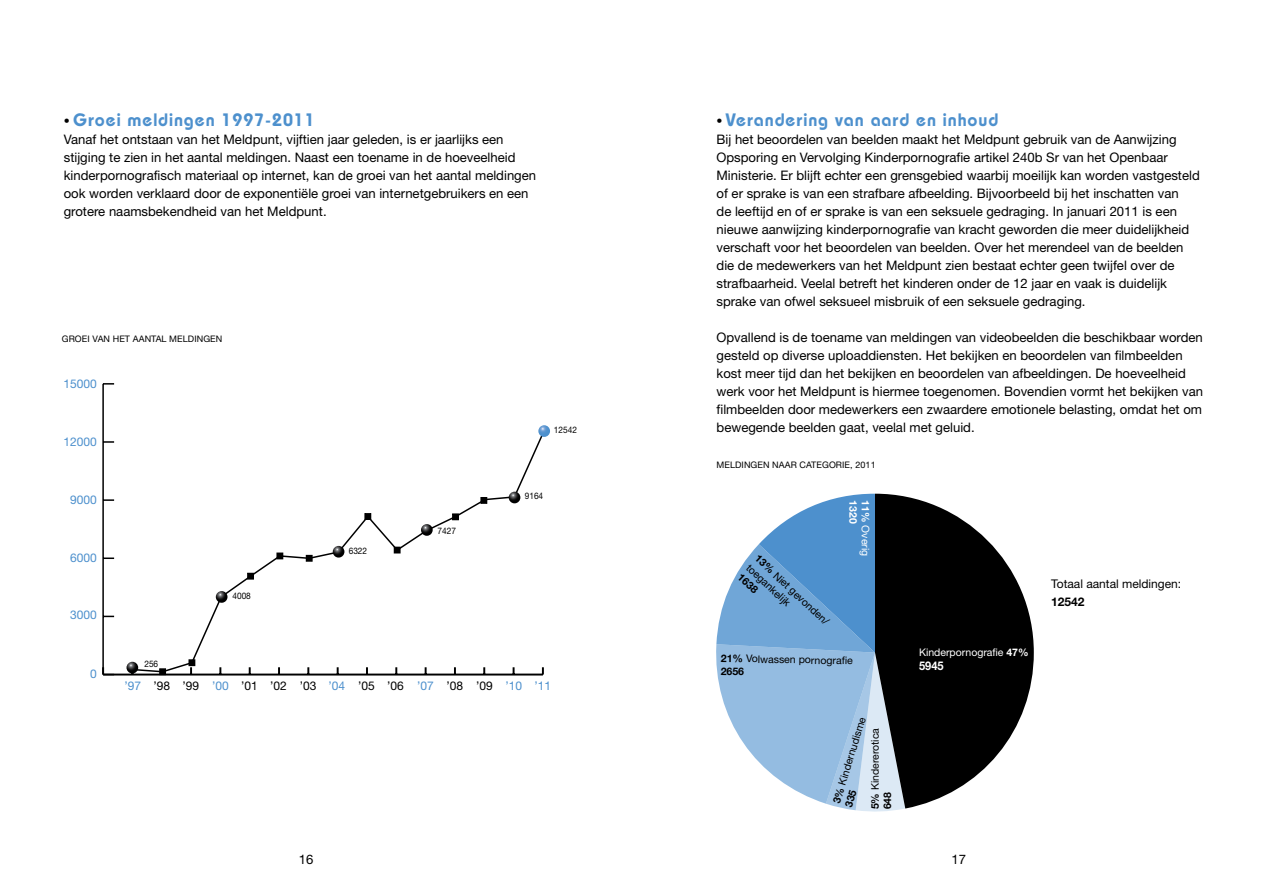
<style>
.page{position:relative;width:1263px;height:893px;background:#fff}
.page>*{position:absolute;margin:0;border:0;box-sizing:border-box;transform-origin:0 0}
.t1{font:600 18px "Bauhaus";letter-spacing:.05em;color:#4d90cd}
.t2{font:13.2px/18px "Helvetica Neue";color:#000}
.t3{font:12px "Helvetica Neue";color:#000}
.t4{font:12px "Helvetica Neue";color:#4d90cd}
.t5{font:700 12px "Helvetica Neue";color:#000}
.t6{font:700 12px "Helvetica Neue";color:#fff;scale:.92 1}
.t7{font:10.5px/12.6px "Helvetica Neue";color:#000}
.t8{font:10.5px "Helvetica Neue";color:#fff}
.t9{font:700 10.5px/12.6px "Helvetica Neue";color:#fff}
.t10{font:700 10.5px "Helvetica Neue";color:#000}
.t11{font:9px "Helvetica Neue";color:#000}
.t12{font:9px "Helvetica Neue";color:#000;scale:.92 1}
.s1{font-family:"Helvetica Neue";font-weight:400;font-size:12px;color:#000}
.s2{color:#4d90cd}
.s3{font-weight:700}
.s4{font-weight:400}
</style>
<div class="page">
<svg style="left:716px;top:494px;width:189px;height:317px"></svg>
<svg style="left:875px;top:494px;width:159px;height:314px;fill:#000"></svg>
<hr style="left:103px;top:674px;width:440px;height:1px;background:#000">
<hr style="left:102px;top:384px;width:2px;height:290px;background:#000">
<svg style="left:102px;top:667px;width:12px;height:8px"></svg>
<svg style="left:104px;top:557px;width:10px;height:2px"></svg>
<svg style="left:104px;top:499px;width:10px;height:2px"></svg>
<svg style="left:104px;top:441px;width:10px;height:2px"></svg>
<svg style="left:103px;top:383px;width:11px;height:2px"></svg>
<svg style="left:166px;top:437px;width:378px;height:237px"></svg>
<div style="left:481px;top:497px;width:6px;height:7px;border:1px solid #000"></div>
<div style="left:452px;top:514px;width:7px;height:6px;border:1px solid #000"></div>
<svg style="left:394px;top:547px;width:6px;height:6px"></svg>
<div style="left:365px;top:513px;width:6px;height:7px;border:1px solid #000"></div>
<svg style="left:306px;top:555px;width:6px;height:6px"></svg>
<svg style="left:277px;top:553px;width:6px;height:6px"></svg>
<div style="left:247px;top:573px;width:7px;height:6px;border:1px solid #000"></div>
<svg style="left:189px;top:661px;width:6px;height:13px"></svg>
<div style="left:189px;top:659px;width:6px;height:7px;border:1px solid #000"></div>
<svg style="left:538px;top:425px;width:12px;height:12px"></svg>
<svg style="left:509px;top:492px;width:11px;height:11px"></svg>
<svg style="left:421px;top:524px;width:12px;height:12px"></svg>
<svg style="left:333px;top:546px;width:11px;height:12px"></svg>
<svg style="left:216px;top:591px;width:11px;height:12px"></svg>
<svg style="left:126px;top:662px;width:40px;height:12px"></svg>
<h1 class="t1" style="left:64px;top:109px;width:253px"><span class="s1">•</span> Groei meldingen 1997-2011</h1>
<p class="t2" style="left:64px;top:130px;width:474px">Vanaf het ontstaan van het Meldpunt, vijftien jaar geleden, is er jaarlijks een stijging te zien in het aantal meldingen. Naast een toename in de hoeveelheid kinderpornografisch materiaal op internet, kan de groei van het aantal meldingen ook worden verklaard door de exponentiële groei van internetgebruikers en een grotere naamsbekendheid van het Meldpunt.</p>
<p class="t11" style="left:62px;top:333px;width:161px">Groei van h et aantal m eldingen</p>
<p class="t4" style="left:63px;top:376px;width:35px">15000</p>
<p class="t4" style="left:63px;top:435px;width:35px">12000</p>
<p class="t4" style="left:70px;top:492px;width:28px">9000</p>
<p class="t4" style="left:70px;top:551px;width:28px">6000</p>
<p class="t4" style="left:70px;top:608px;width:28px">3000</p>
<p class="t4" style="left:90px;top:666px;width:8px">0</p>
<p class="t12" style="left:144px;top:659px;width:17px">256</p>
<p class="t12" style="left:232px;top:590px;width:22px">4008</p>
<p class="t12" style="left:349px;top:545px;width:22px">6322</p>
<p class="t12" style="left:438px;top:526px;width:22px">7427</p>
<p class="t12" style="left:554px;top:425px;width:27px">12542</p>
<p class="t12" style="left:525px;top:491px;width:22px">9164</p>
<p class="t3" style="left:125px;top:679px;width:428px"><span class="s2">’97</span> ’98 ’99 <span class="s2">’00</span> ’01 ’02 ’03 <span class="s2">’04</span> ’05 ’06 <span class="s2">’07</span> ’08 ’09 <span class="s2">’10 ’11</span></p>
<h1 class="t1" style="left:716px;top:109px;width:283px"><span class="s1">•</span> Verandering van aard en inhoud</h1>
<p class="t2" style="left:716px;top:130px;width:485px">Bij het beoordelen van beelden maakt het Meldpunt gebruik van de Aanwijzing Opsporing en Vervolging Kinderpornografie artikel 240b Sr van het Openbaar Ministerie. Er blijft echter een grensgebied waarbij moeilijk kan worden vastgesteld of er sprake is van een strafbare afbeelding. Bijvoorbeeld bij het inschatten van<br>de leeftijd en of er sprake is van een seksuele gedraging. In januari 2011 is een nieuwe aanwijzing kinderpornografie van kracht geworden die meer duidelijkheid verschaft voor het beoordelen van beelden. Over het merendeel van de beelden die de medewerkers van het Meldpunt zien bestaat echter geen twijfel over de strafbaarheid. Veelal betreft het kinderen onder de 12 jaar en vaak is duidelijk sprake van ofwel seksueel misbruik of een seksuele gedraging.</p>
<p class="t2" style="left:716px;top:328px;width:488px">Opvallend is de toename van meldingen van videobeelden die beschikbaar worden gesteld op diverse uploaddiensten. Het bekijken en beoordelen van filmbeelden kost meer tijd dan het bekijken en beoordelen van afbeeldingen. De hoeveelheid werk voor het Meldpunt is hiermee toegenomen. Bovendien vormt het bekijken van filmbeelden door medewerkers een zwaardere emotionele belasting, omdat het om bewegende beelden gaat, veelal met geluid.</p>
<p class="t11" style="left:716px;top:459px;width:161px">m eldingen naar categori e, 2011</p>
<p class="t7" style="left:761px;top:552px;width:98px;rotate:43deg"><span class="s3">13%</span> Niet gevonden/ toegankelijk</p>
<p class="t10" style="left:744px;top:570px;width:25px;rotate:43deg">1638</p>
<p class="t9" style="left:872px;top:500px;width:57px;rotate:90deg">11% <span class="s4">Overig<br></span>1320</p>
<p class="t7" style="left:721px;top:652px;width:133px;rotate:1deg"><span class="s3">21%</span> Volwassen pornografi e<br><span class="s3">2656</span></p>
<p class="t7" style="left:830px;top:801px;width:92px;rotate:-73deg"><span class="s3">3%</span> Kindernudisme<br><span class="s3">335</span></p>
<p class="t7" style="left:868px;top:809px;width:83px;rotate:-90deg"><span class="s3">5%</span> Kindererotica<br><span class="s3">648</span></p>
<p class="t8" style="left:919px;top:646px;width:111px">Kinderpornografie <span class="s3">47%</span></p>
<p class="t6" style="left:919px;top:658px;width:28px">5945</p>
<p class="t3" style="left:1051px;top:576px;width:132px">Totaal aantal meldingen:</p>
<p class="t5" style="left:1051px;top:594px;width:35px">12542</p>
<p class="t2" style="left:299px;top:850px;width:16px">16</p>
<p class="t2" style="left:952px;top:850px;width:16px">17</p>
</div>
